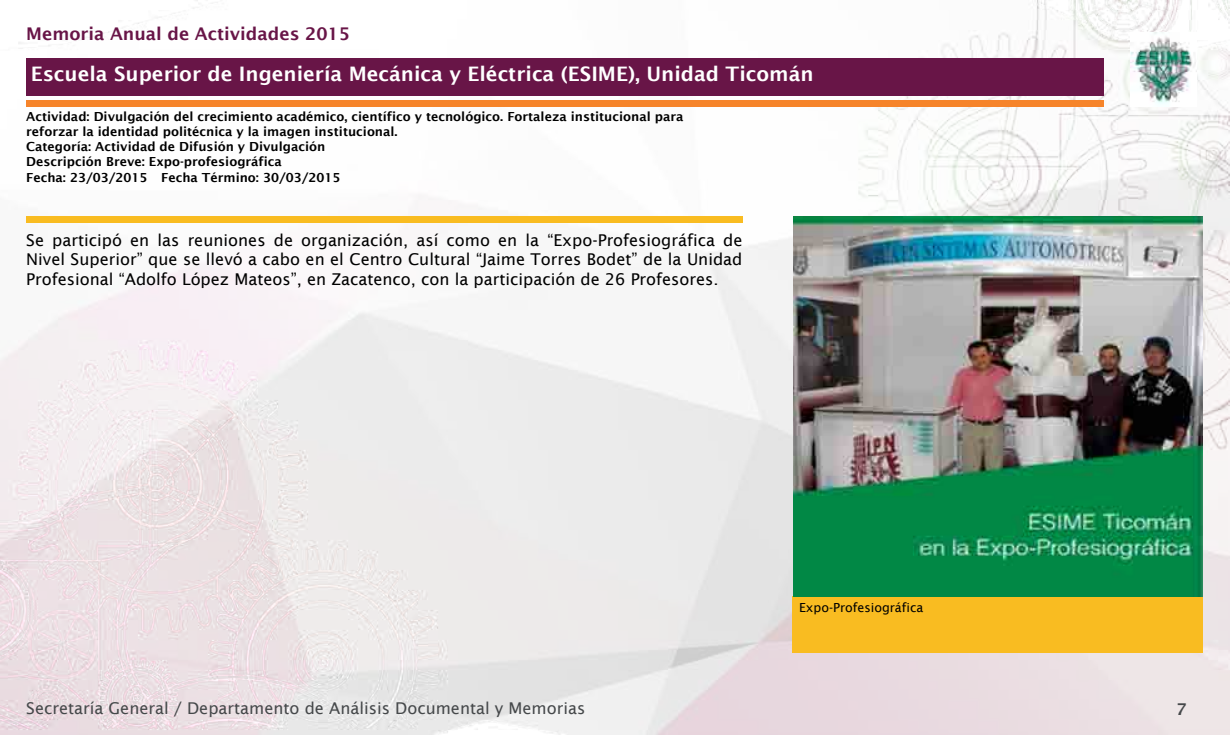
<style>
.page{position:relative;width:1230px;height:735px;background:#fff}
.page>*{position:absolute;margin:0;border:0;box-sizing:border-box;transform-origin:0 0}
.t1{font:600 20px "Lucida Sans";color:#fff}
.t2{font:600 17.5px "Lucida Sans";color:#681547}
.t3{font:16.25px/19.5px "Lucida Sans";color:#000;text-align:justify}
.t4{font:16.25px "Lucida Sans";color:#45484a}
.t5{font:600 16.25px "Lucida Sans";color:#45484a}
.t6{font:600 12.5px/15px "Lucida Sans";color:#000}
.t7{font:12.5px "Lucida Sans";color:#000}
</style>
<div class="page">
<img style="left:0;top:0;width:1230px;height:735px">
<div style="left:26px;top:58px;width:1078px;height:38px;background:#681547"></div>
<div style="left:26px;top:216px;width:716px;height:7px;background:#f9bc21"></div>
<div style="left:26px;top:100px;width:1078px;height:6px;background:#f6842a"></div>
<div style="left:792px;top:596px;width:411px;height:57px;background:#f9bc21"></div>
<img style="left:793px;top:216px;width:410px;height:380px">
<img style="left:1130px;top:32px;width:66px;height:74px">
<h2 class="t2" style="left:26px;top:24px;width:325px">Memoria Anual de Actividades 2015</h2>
<h1 class="t1" style="left:31px;top:63px;width:784px">Escuela Superior de Ingeniería Mecánica y Eléctrica (ESIME), Unidad Ticomán</h1>
<p class="t6" style="left:26px;top:109px;width:659px">Actividad: Divulgación del crecimiento académico, científico y tecnológico. Fortaleza institucional para reforzar la identidad politécnica y la imagen institucional.<br>Categoría: Actividad de Difusión y Divulgación<br>Descripción Breve: Expo-profesiográfica</p>
<p class="t6" style="left:26px;top:170px;width:316px">Fecha: 23/03/2015 Fecha Término: 30/03/2015</p>
<p class="t3" style="left:26px;top:230px;width:718px">Se participó en las reuniones de organización, así como en la “Expo-Profesiográfica de Nivel Superior” que se llevó a cabo en el Centro Cultural “Jaime Torres Bodet” de la Unidad Profesional “Adolfo López Mateos”, en Zacatenco, con la participación de 26 Profesores.</p>
<p class="t7" style="left:799px;top:601px;width:126px">Expo-Profesiográfica</p>
<h3 class="t4" style="left:26px;top:699px;width:561px">Secretaría General / Departamento de Análisis Documental y Memorias</h3>
<h3 class="t5" style="left:1176px;top:700px;width:12px">7</h3>
</div>
